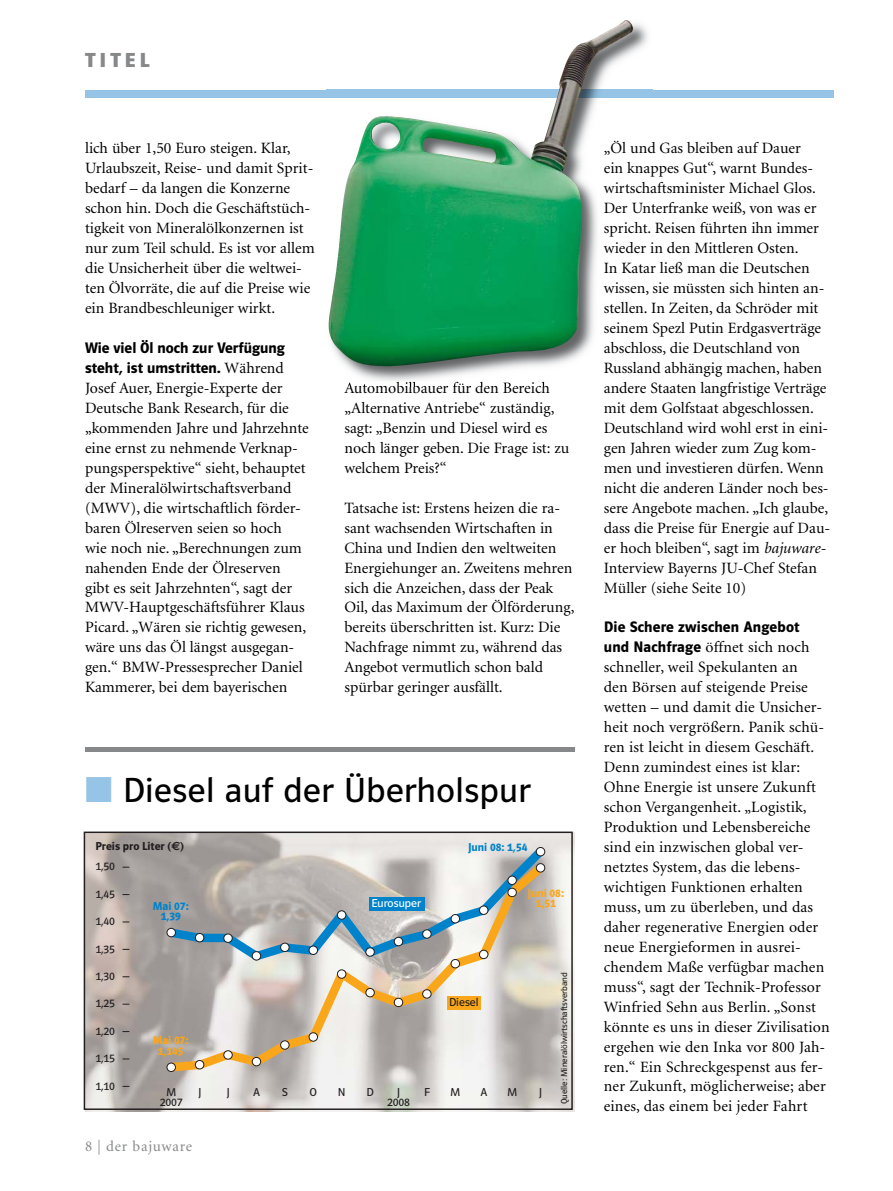
<style>
.page{position:relative;width:893px;height:1191px;background:#fff}
.page>*{position:absolute;margin:0;border:0;box-sizing:border-box;transform-origin:0 0}
.t1{font:36px "Polo 22 Buch";letter-spacing:.015em;color:#000}
.t2{font:700 21px "Polo 22";letter-spacing:.2em;color:#878889}
.t3{font:15.75px/20px "Minion";color:#000}
.t4{font:600 15.75px/20px "Polo 22";color:#000}
.t5{font:15px "Minion";letter-spacing:.05em;color:#878889}
.t6{font:11.85px/10.6px "Polo 22 Buch";color:#231f20;text-align:center}
.t7{font:600 11.85px/10.6px "Polo 22";color:#faa61a;text-align:center}
.t8{font:600 11.85px "Polo 22";color:#0083ca}
.t9{font:600 11.85px "Polo 22";color:#231f20}
.t10{font:11.85px "Polo 22 Buch";color:#fff}
.t11{font:9px "Polo 22 Buch";color:#231f20}
.s1{font-family:"Minion";font-weight:400}
.s2{color:#96c4e6}
.s3{font-family:"Euro Sans";font-weight:700}
.s4{font-family:"Univers LT Std";font-weight:300;font-stretch:condensed}
.s5{font-style:italic}
.s6{font-family:"Polo 22";font-weight:600}
</style>
<div class="page">
<div style="left:85px;top:90px;width:748px;height:7px;background:#96c4e6"></div>
<div style="left:85px;top:747px;width:489px;height:5px;background:#878889"></div>
<img style="left:85px;top:832px;width:489px;height:279px">
<div style="left:84px;top:831px;width:489px;height:279px;border:1px solid #231f20"></div>
<svg style="left:162px;top:965px;width:390px;height:111px"></svg>
<svg style="left:161px;top:839px;width:391px;height:126px"></svg>
<div style="left:167px;top:928px;width:9px;height:9px;background:#fff;border:1px solid #231f20;border-radius:50%"></div>
<div style="left:167px;top:1062px;width:9px;height:10px;background:#fff;border:1px solid #231f20;border-radius:50%"></div>
<div style="left:195px;top:933px;width:9px;height:9px;background:#fff;border:1px solid #231f20;border-radius:50%"></div>
<div style="left:195px;top:1060px;width:9px;height:9px;background:#fff;border:1px solid #231f20;border-radius:50%"></div>
<div style="left:223px;top:933px;width:10px;height:9px;background:#fff;border:1px solid #231f20;border-radius:50%"></div>
<div style="left:223px;top:1050px;width:10px;height:9px;background:#fff;border:1px solid #231f20;border-radius:50%"></div>
<div style="left:252px;top:951px;width:9px;height:9px;background:#fff;border:1px solid #231f20;border-radius:50%"></div>
<div style="left:252px;top:1057px;width:9px;height:9px;background:#fff;border:1px solid #231f20;border-radius:50%"></div>
<div style="left:280px;top:942px;width:9px;height:10px;background:#fff;border:1px solid #231f20;border-radius:50%"></div>
<div style="left:280px;top:1040px;width:9px;height:9px;background:#fff;border:1px solid #231f20;border-radius:50%"></div>
<div style="left:309px;top:945px;width:9px;height:10px;background:#fff;border:1px solid #231f20;border-radius:50%"></div>
<div style="left:309px;top:1032px;width:9px;height:9px;background:#fff;border:1px solid #231f20;border-radius:50%"></div>
<div style="left:337px;top:910px;width:9px;height:9px;background:#fff;border:1px solid #231f20;border-radius:50%"></div>
<div style="left:337px;top:969px;width:9px;height:9px;background:#fff;border:1px solid #231f20;border-radius:50%"></div>
<div style="left:365px;top:947px;width:10px;height:9px;background:#fff;border:1px solid #231f20;border-radius:50%"></div>
<div style="left:365px;top:988px;width:10px;height:9px;background:#fff;border:1px solid #231f20;border-radius:50%"></div>
<div style="left:394px;top:937px;width:9px;height:9px;background:#fff;border:1px solid #231f20;border-radius:50%"></div>
<div style="left:394px;top:997px;width:9px;height:10px;background:#fff;border:1px solid #231f20;border-radius:50%"></div>
<div style="left:422px;top:929px;width:10px;height:9px;background:#fff;border:1px solid #231f20;border-radius:50%"></div>
<div style="left:422px;top:989px;width:10px;height:9px;background:#fff;border:1px solid #231f20;border-radius:50%"></div>
<div style="left:451px;top:914px;width:9px;height:9px;background:#fff;border:1px solid #231f20;border-radius:50%"></div>
<div style="left:451px;top:959px;width:9px;height:9px;background:#fff;border:1px solid #231f20;border-radius:50%"></div>
<div style="left:479px;top:905px;width:9px;height:10px;background:#fff;border:1px solid #231f20;border-radius:50%"></div>
<div style="left:479px;top:949px;width:9px;height:10px;background:#fff;border:1px solid #231f20;border-radius:50%"></div>
<div style="left:507px;top:875px;width:10px;height:10px;background:#fff;border:1px solid #231f20;border-radius:50%"></div>
<svg style="left:507px;top:887px;width:10px;height:10px"></svg>
<div style="left:536px;top:847px;width:9px;height:9px;background:#fff;border:1px solid #231f20;border-radius:50%"></div>
<div style="left:536px;top:863px;width:9px;height:9px;background:#fff;border:1px solid #231f20;border-radius:50%"></div>
<div style="left:447px;top:996px;width:34px;height:13px;background:#faa61a"></div>
<div style="left:369px;top:897px;width:55px;height:13px;background:#0083ca"></div>
<img style="left:348px;top:23px;width:304px;height:359px">
<img style="left:634px;top:90px;width:18px;height:7px">
<img style="left:439px;top:382px;width:108px;height:4px">
<img style="left:348px;top:382px;width:77px;height:4px">
<img style="left:323px;top:20px;width:311px;height:347px">
<h2 class="t2" style="left:85px;top:52px;width:66px">TITEL</h2>
<p class="t3" style="left:85px;top:140px;width:231px">lich über 1,50 Euro steigen. Klar, Urlaubszeit, Reise- und damit Sprit&shy;bedarf – da langen die Konzerne schon hin. Doch die Geschäftstüch&shy;tigkeit von Mineralölkonzernen ist nur zum Teil schuld. Es ist vor allem die Unsicherheit über die weltwei&shy;ten Ölvorräte, die auf die Preise wie ein Brandbeschleuniger wirkt.</p>
<p class="t4" style="left:85px;top:339px;width:201px">Wie viel Öl noch zur Verfügung steht, ist umstritten. <span class="s1">Während</span></p>
<p class="t3" style="left:85px;top:379px;width:225px">Josef Auer, Energie-Experte der Deutsche Bank Research, für die „kommenden Jahre und Jahrzehnte eine ernst zu nehmende Verknap&shy;pungsperspektive“ sieht, behauptet der Mineralölwirtschaftsverband (MWV), die wirtschaftlich förder&shy;baren Ölreserven seien so hoch<br>wie noch nie. „Berechnungen zum nahenden Ende der Ölreserven gibt es seit Jahrzehnten“, sagt der MWV-Hauptgeschäftsführer Klaus Picard. „Wären sie richtig gewesen, wäre uns das Öl längst ausgegan&shy;gen.“ BMW-Pressesprecher Daniel Kammerer, bei dem bayerischen</p>
<p class="t3" style="left:344px;top:379px;width:226px">Automobilbauer für den Bereich „Alternative Antriebe“ zuständig, sagt: „Benzin und Diesel wird es noch länger geben. Die Frage ist: zu welchem Preis?“</p>
<p class="t3" style="left:344px;top:499px;width:232px">Tatsache ist: Erstens heizen die ra&shy;sant wachsenden Wirtschaften in China und Indien den weltweiten Energiehunger an. Zweitens mehren sich die Anzeichen, dass der Peak Oil, das Maximum der Ölförderung, bereits überschritten ist. Kurz: Die Nachfrage nimmt zu, während das Angebot vermutlich schon bald spürbar geringer ausfällt.</p>
<h1 class="t1" style="left:85px;top:776px;width:447px"><span class="s2">■</span> Diesel auf der Überholspur</h1>
<p class="t9" style="left:96px;top:841px;width:90px">Preis pro Liter (<span class="s3">€</span>)</p>
<p class="t8" style="left:468px;top:843px;width:61px">Juni 08: 1,54</p>
<p class="t6" style="left:96px;top:862px;width:21px">1,50</p>
<p class="t6" style="left:96px;top:889px;width:21px">1,45</p>
<p class="t6" style="left:96px;top:917px;width:21px">1,40</p>
<p class="t6" style="left:96px;top:944px;width:21px">1,35</p>
<p class="t6" style="left:96px;top:971px;width:21px">1,30</p>
<p class="t6" style="left:96px;top:999px;width:21px">1,25</p>
<p class="t6" style="left:96px;top:1026px;width:21px">1,20</p>
<p class="t6" style="left:96px;top:1054px;width:21px">1,15</p>
<p class="t6" style="left:96px;top:1081px;width:21px">1,10</p>
<p class="t7" style="left:528px;top:888px;width:38px">Juni 08:</p>
<p class="t10" style="left:371px;top:899px;width:51px">Eurosuper</p>
<p class="t8" style="left:153px;top:901px;width:37px">Mai 07:</p>
<p class="t7" style="left:536px;top:899px;width:22px">1,51</p>
<p class="t8" style="left:161px;top:912px;width:22px">1,39</p>
<p class="t7" style="left:153px;top:1036px;width:37px">Mai 07:<br>1,145</p>
<p class="t6" style="left:449px;top:997px;width:31px">Diesel</p>
<p class="t6" style="left:160px;top:1087px;width:24px">M<br>2007</p>
<p class="t6" style="left:198px;top:1087px;width:5px">J</p>
<p class="t6" style="left:226px;top:1087px;width:5px">J</p>
<p class="t6" style="left:253px;top:1087px;width:8px">A</p>
<p class="t6" style="left:282px;top:1087px;width:8px">S</p>
<p class="t6" style="left:310px;top:1087px;width:9px">O</p>
<p class="t6" style="left:338px;top:1087px;width:9px">N</p>
<p class="t6" style="left:366px;top:1087px;width:9px">D</p>
<p class="t6" style="left:387px;top:1087px;width:24px">J<br>2008</p>
<p class="t6" style="left:424px;top:1087px;width:7px">F</p>
<p class="t6" style="left:450px;top:1087px;width:12px">M</p>
<p class="t6" style="left:480px;top:1087px;width:8px">A</p>
<p class="t6" style="left:507px;top:1087px;width:12px">M</p>
<p class="t6" style="left:539px;top:1087px;width:5px">J</p>
<p class="t11" style="left:561px;top:1104px;width:134px;rotate:-90deg">Quelle: Mineralölwirtschaftsverband</p>
<p class="t5" style="left:85px;top:1140px;width:109px">8 <span class="s4">|</span> der bajuware</p>
<p class="t3" style="left:604px;top:140px;width:228px">„Öl und Gas bleiben auf Dauer<br>ein knappes Gut“, warnt Bundes&shy;wirtschaftsminister Michael Glos.<br>Der Unterfranke weiß, von was er spricht. Reisen führten ihn immer wieder in den Mittleren Osten.<br>In Katar ließ man die Deutschen wissen, sie müssten sich hinten an&shy;stellen. In Zeiten, da Schröder mit seinem Spezl Putin Erdgasverträge abschloss, die Deutschland von Russland abhängig machen, haben andere Staaten langfristige Verträge mit dem Golfstaat abgeschlossen.<br>Deutschland wird wohl erst in eini&shy;gen Jahren wieder zum Zug kom&shy;men und investieren dürfen. Wenn nicht die anderen Länder noch bes&shy;sere Angebote machen. „Ich glaube, dass die Preise für Energie auf Dau&shy;er hoch bleiben“, sagt im <span class="s5">bajuware-</span>Interview Bayerns JU-Chef Stefan Müller (siehe Seite 10)</p>
<p class="t4" style="left:604px;top:618px;width:197px">Die Schere zwischen Angebot</p>
<p class="t3" style="left:604px;top:638px;width:228px"><span class="s6">und Nachfrage</span> öffnet sich noch schneller, weil Spekulanten an<br>den Börsen auf steigende Preise wetten – und damit die Unsicher&shy;heit noch vergrößern. Panik schü&shy;ren ist leicht in diesem Geschäft.<br>Denn zumindest eines ist klar:<br>Ohne Energie ist unsere Zukunft schon Vergangenheit. „Logistik,<br>Produktion und Lebensbereiche sind ein inzwischen global ver&shy;netztes System, das die lebens&shy;wichtigen Funktionen erhalten muss, um zu überleben, und das daher regenerative Energien oder neue Energieformen in ausrei&shy;chendem Maße verfügbar machen muss“, sagt der Technik-Professor<br>Winfried Sehn aus Berlin. „Sonst könnte es uns in dieser Zivilisation ergehen wie den Inka vor 800 Jah&shy;ren.“ Ein Schreckgespenst aus fer&shy;ner Zukunft, möglicherweise; aber eines, das einem bei jeder Fahrt</p>
</div>
